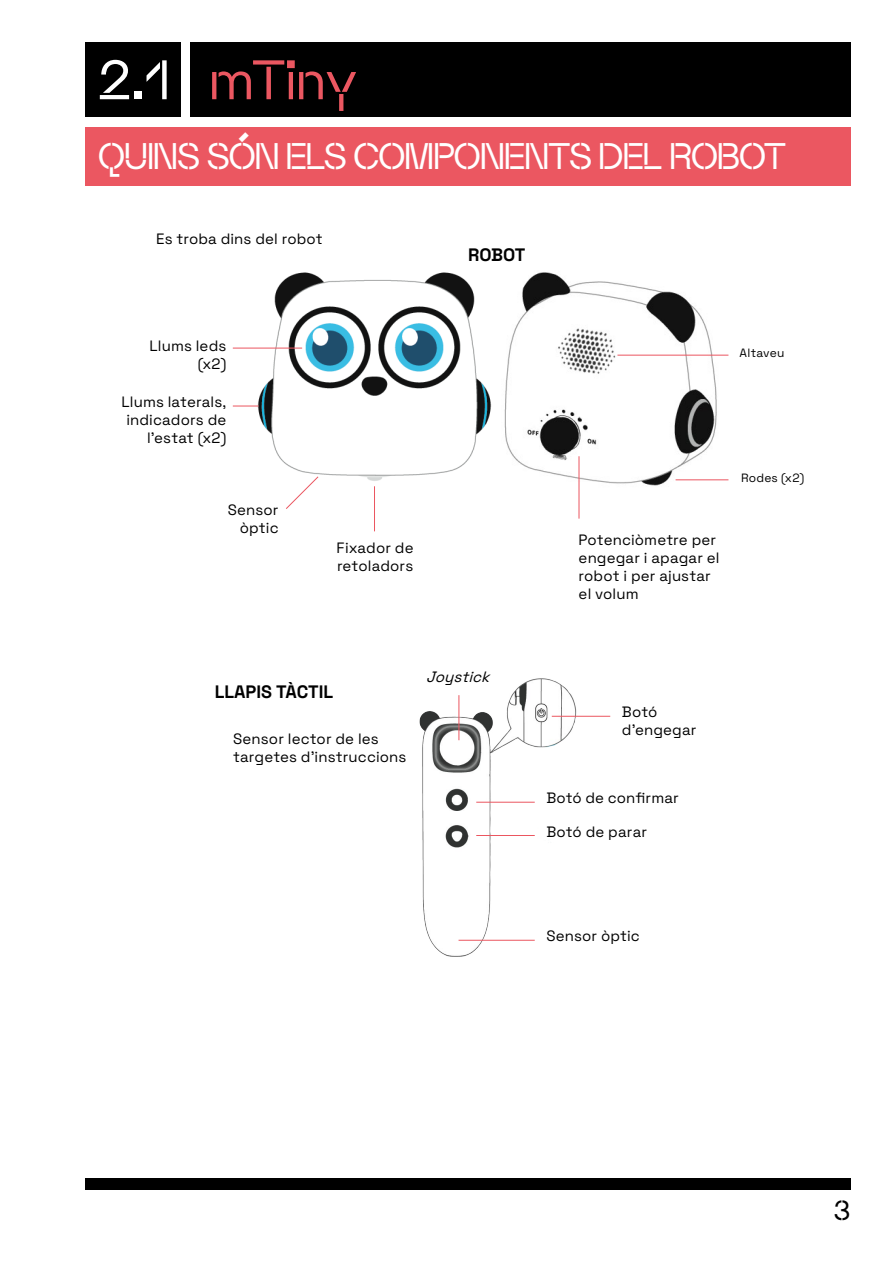
<style>
.page{position:relative;width:893px;height:1263px;background:#fff}
.page>*{position:absolute;margin:0;border:0;box-sizing:border-box;transform-origin:0 0}
.t1{font:54px "Maxeville Construct";letter-spacing:-.03em;color:#eb5761}
.t2{font:36px "Maxeville Construct";letter-spacing:-.04em;color:#fff}
.t3{font:27px "Maxeville Construct";color:#000}
.t4{font:700 18px "Space Grotesk";color:#000}
.t5{font:15px/18px "Space Grotesk";letter-spacing:.01em;color:#000}
.t6{font:italic 15px "Space Grotesk";color:#000}
.t7{font:12px "Space Grotesk";letter-spacing:.02em;color:#000}
.s1{color:#fff}
</style>
<div class="page">
<div style="left:85px;top:1178px;width:765px;height:11px;background:#000"></div>
<div style="left:190px;top:43px;width:660px;height:74px;background:#000"></div>
<div style="left:85px;top:43px;width:96px;height:74px;background:#000"></div>
<div style="left:85px;top:127px;width:765px;height:59px;background:#eb5761"></div>
<img style="left:256px;top:272px;width:236px;height:209px">
<img style="left:504px;top:272px;width:225px;height:215px">
<img style="left:419px;top:678px;width:158px;height:279px">
<hr style="left:676px;top:479px;width:52px;height:1px;background:#eb5660">
<hr style="left:233px;top:348px;width:69px;height:1px;background:#eb5660">
<svg style="left:233px;top:406px;width:26px;height:1px"></svg>
<hr style="left:552px;top:716px;width:58px;height:1px;background:#eb5660">
<hr style="left:476px;top:802px;width:59px;height:1px;background:#eb5660">
<hr style="left:476px;top:835px;width:59px;height:1px;background:#eb5660">
<hr style="left:459px;top:940px;width:76px;height:1px;background:#eb5660">
<hr style="left:579px;top:456px;width:1px;height:63px;background:#eb5660">
<hr style="left:374px;top:486px;width:1px;height:45px;background:#eb5660">
<hr style="left:459px;top:695px;width:1px;height:45px;background:#eb5660">
<svg style="left:285px;top:476px;width:34px;height:33px"></svg>
<hr style="left:617px;top:355px;width:111px;height:1px;background:#eb5660">
<h1 class="t1" style="left:97px;top:44px;width:263px"><span class="s1">2.1</span> mTiny</h1>
<h2 class="t2" style="left:98px;top:132px;width:691px">QUINS SÓN ELS COMPONENTS DEL ROBOT</h2>
<p class="t5" style="left:156px;top:228px;width:168px">Es troba dins del robot</p>
<p class="t4" style="left:468px;top:240px;width:59px">ROBOT</p>
<p class="t5" style="left:150px;top:335px;width:78px;text-align:right">Llums leds (x2)</p>
<p class="t5" style="left:122px;top:392px;width:106px;text-align:right">Llums laterals, indicadors de l’estat (x2)</p>
<p class="t5" style="left:228px;top:500px;width:52px;text-align:right">Sensor òptic</p>
<p class="t5" style="left:337px;top:538px;width:78px">Fixador de retoladors</p>
<p class="t4" style="left:215px;top:678px;width:120px">LLAPIS TÀCTIL</p>
<p class="t5" style="left:233px;top:729px;width:175px">Sensor lector de les targetes d’instruccions</p>
<p class="t6" style="left:426px;top:666px;width:70px">Joystick</p>
<p class="t7" style="left:740px;top:344px;width:46px">Altaveu</p>
<p class="t5" style="left:579px;top:530px;width:142px">Potenciòmetre per engegar i apagar el robot i per ajustar el volum</p>
<p class="t7" style="left:741px;top:469px;width:65px">Rodes (x2)</p>
<p class="t5" style="left:622px;top:702px;width:76px">Botó d’engegar</p>
<p class="t5" style="left:546px;top:787px;width:134px">Botó de confirmar</p>
<p class="t5" style="left:546px;top:821px;width:102px">Botó de parar</p>
<p class="t5" style="left:546px;top:925px;width:95px">Sensor òptic</p>
<h3 class="t3" style="left:833px;top:1193px;width:19px">3</h3>
</div>
